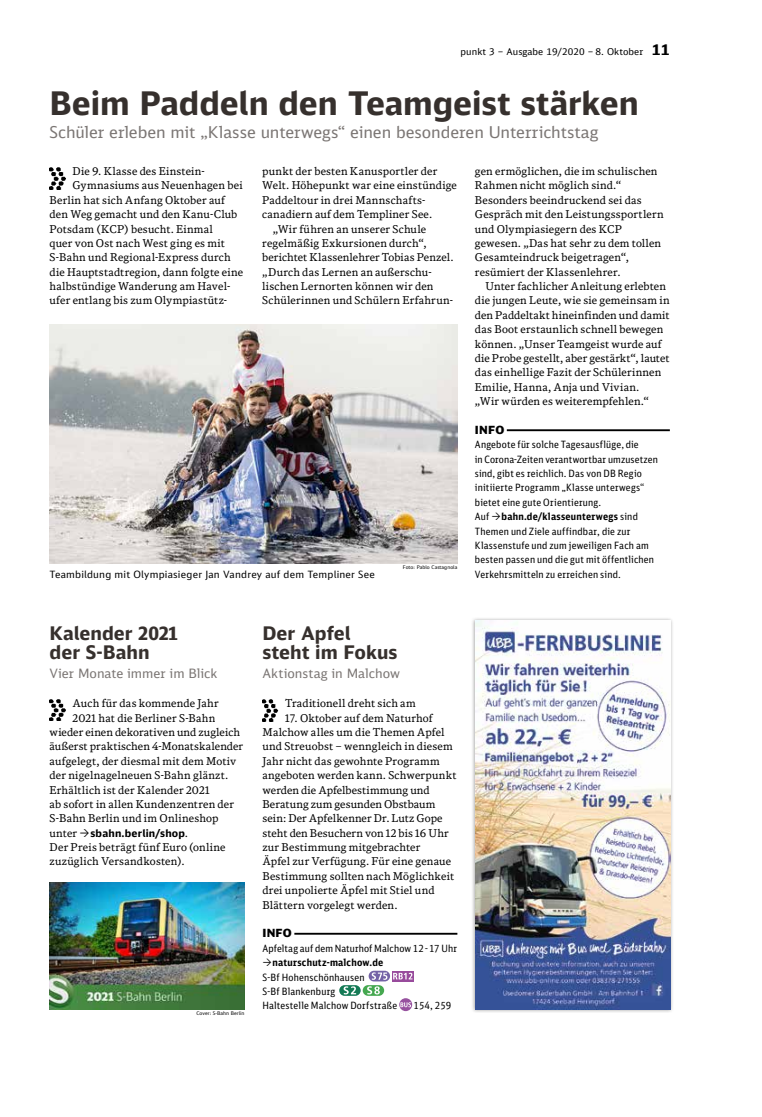
<style>
.page{position:relative;width:762px;height:1117px;background:#fff}
.page>*{position:absolute;margin:0;border:0;box-sizing:border-box;transform-origin:0 0}
.t1{font:700 32.5px "DB Sans Alternate";letter-spacing:-.005em;color:#36302d}
.t2{font:700 18.75px/19.4px "DB Sans Alternate";color:#36302d}
.t3{font:16.25px "DB Sans";letter-spacing:-.005em;color:#7b7674}
.t4{font:12.88px "DB Sans";color:#7b7674}
.t5{font:900 11.25px "DB Sans Alternate";letter-spacing:.02em;color:#000}
.t6{font:10.75px/14.4px "DB News";letter-spacing:.015em;color:#000}
.t7{font:700 10.38px "DB Sans Alternate";letter-spacing:.015em;color:#000}
.t8{font:10px/14.4px "DB Sans Cond";letter-spacing:.02em;color:#000}
.t9{font:10px "DB Sans Alternate";letter-spacing:.02em;color:#000}
.t10{font:700 10px "DB Sans Cond";letter-spacing:.025em;color:#000}
.t11{font:9.38px "DB Sans";letter-spacing:.01em;color:#000}
.t12{font:5px "DB Sans Alternate";letter-spacing:.01em;color:#000}
.s1{font-weight:700;font-size:15px}
.s2{font-weight:700}
.s3{font-family:"DB News";font-weight:400;font-size:10.75px}
</style>
<div class="page">
<img style="left:50px;top:882px;width:194px;height:127px">
<img style="left:50px;top:699px;width:15px;height:21px">
<div style="left:471px;top:617px;width:203px;height:395px;background:#000;opacity:.35"></div>
<img style="left:475px;top:620px;width:195px;height:389px">
<hr style="left:507px;top:429px;width:163px;height:2px;background:#000">
<img style="left:50px;top:167px;width:15px;height:22px">
<img style="left:50px;top:324px;width:407px;height:239px">
<img style="left:262px;top:699px;width:16px;height:22px">
<hr style="left:294px;top:932px;width:163px;height:2px;background:#000">
<svg style="left:369px;top:970px;width:21px;height:11px"></svg>
<svg style="left:372px;top:972px;width:15px;height:7px"></svg>
<svg style="left:392px;top:971px;width:21px;height:10px"></svg>
<svg style="left:393px;top:972px;width:19px;height:7px"></svg>
<svg style="left:339px;top:984px;width:22px;height:11px"></svg>
<svg style="left:344px;top:986px;width:12px;height:8px"></svg>
<svg style="left:363px;top:984px;width:21px;height:11px"></svg>
<svg style="left:367px;top:986px;width:13px;height:8px"></svg>
<svg style="left:399px;top:997px;width:13px;height:13px"></svg>
<svg style="left:400px;top:1002px;width:11px;height:4px"></svg>
<p class="t11" style="left:460px;top:46px;width:211px">punkt 3 – Ausgabe 19/2020 – 8. Oktober <span class="s1">11</span></p>
<p class="t1" style="left:50px;top:83px;width:590px">Beim Paddeln den Teamgeist stärken</p>
<p class="t3" style="left:50px;top:122px;width:550px">Schüler erleben mit „Klasse unterwegs“ einen besonderen Unterrichtstag</p>
<p class="t6" style="left:72px;top:164px;width:134px">Die 9. Klasse des Einstein-</p>
<p class="t6" style="left:72px;top:178px;width:172px">Gymnasiums aus Neuenhagen bei</p>
<p class="t6" style="left:50px;top:192px;width:177px">Berlin hat sich Anfang Oktober auf</p>
<p class="t6" style="left:50px;top:207px;width:189px">den Weg gemacht und den Kanu-Club</p>
<p class="t6" style="left:50px;top:221px;width:165px">Potsdam (KCP) besucht. Einmal</p>
<p class="t6" style="left:50px;top:236px;width:177px">quer von Ost nach West ging es mit</p>
<p class="t6" style="left:50px;top:250px;width:183px">S-Bahn und Regional-Express durch</p>
<p class="t6" style="left:50px;top:264px;width:195px">die Hauptstadtregion, dann folgte eine</p>
<p class="t6" style="left:50px;top:279px;width:182px">halbstündige Wanderung am Havel-</p>
<p class="t6" style="left:50px;top:293px;width:179px">ufer entlang bis zum Olympiastütz-</p>
<p class="t6" style="left:262px;top:164px;width:177px">punkt der besten Kanusportler der</p>
<p class="t6" style="left:262px;top:178px;width:196px">Welt. Höhepunkt war eine einstündige</p>
<p class="t6" style="left:262px;top:192px;width:165px">Paddeltour in drei Mannschafts-</p>
<p class="t6" style="left:262px;top:207px;width:172px">canadiern auf dem Templiner See.</p>
<p class="t6" style="left:273px;top:221px;width:155px">„Wir führen an unserer Schule</p>
<p class="t6" style="left:262px;top:236px;width:166px">regelmäßig Exkursionen durch“,</p>
<p class="t6" style="left:262px;top:250px;width:193px">berichtet Klassenlehrer Tobias Penzel.</p>
<p class="t6" style="left:262px;top:264px;width:171px">„Durch das Lernen an außerschu-</p>
<p class="t6" style="left:262px;top:279px;width:173px">lischen Lernorten können wir den</p>
<p class="t6" style="left:262px;top:293px;width:192px">Schülerinnen und Schülern Erfahrun-</p>
<p class="t6" style="left:475px;top:164px;width:184px">gen ermöglichen, die im schulischen</p>
<p class="t6" style="left:475px;top:178px;width:148px">Rahmen nicht möglich sind.“</p>
<p class="t6" style="left:475px;top:192px;width:168px">Besonders beeindruckend sei das</p>
<p class="t6" style="left:475px;top:207px;width:190px">Gespräch mit den Leistungssportlern</p>
<p class="t6" style="left:475px;top:221px;width:149px">und Olympiasiegern des KCP</p>
<p class="t6" style="left:475px;top:236px;width:188px">gewesen. „Das hat sehr zu dem tollen</p>
<p class="t6" style="left:475px;top:250px;width:156px">Gesamteindruck beigetragen“,</p>
<p class="t6" style="left:475px;top:264px;width:147px">resümiert der Klassenlehrer.</p>
<p class="t6" style="left:485px;top:279px;width:182px">Unter fachlicher Anleitung erlebten</p>
<p class="t6" style="left:475px;top:293px;width:196px">die jungen Leute, wie sie gemeinsam in</p>
<p class="t6" style="left:475px;top:307px;width:196px">den Paddeltakt hineinfinden und damit</p>
<p class="t6" style="left:475px;top:322px;width:190px">das Boot erstaunlich schnell bewegen</p>
<p class="t6" style="left:475px;top:336px;width:188px">können. „Unser Teamgeist wurde auf</p>
<p class="t6" style="left:475px;top:350px;width:196px">die Probe gestellt, aber gestärkt“, lautet</p>
<p class="t6" style="left:475px;top:365px;width:188px">das einhellige Fazit der Schülerinnen</p>
<p class="t6" style="left:475px;top:379px;width:166px">Emilie, Hanna, Anja und Vivian.</p>
<p class="t6" style="left:475px;top:394px;width:176px">„Wir würden es weiterempfehlen.“</p>
<p class="t5" style="left:475px;top:422px;width:31px">INFO</p>
<p class="t8" style="left:475px;top:437px;width:184px">Angebote für solche Tagesausflüge, die<br>in Corona-Zeiten verantwortbar umzusetzen sind, gibt es reichlich. Das von DB Regio initiierte Programm „Klasse unterwegs“ bietet eine gute Orientierung.<br>Auf <span class="s2">bahn.de/klasseunterwegs</span> sind Themen und Ziele auffindbar, die zur Klassenstufe und zum jeweiligen Fach am besten passen und die gut mit öffentlichen</p>
<p class="t12" style="left:403px;top:563px;width:56px">Foto: Pablo Castagnola</p>
<p class="t9" style="left:50px;top:568px;width:327px">Teambildung mit Olympiasieger Jan Vandrey auf dem Templiner See</p>
<p class="t8" style="left:475px;top:566px;width:147px">Verkehrsmitteln zu erreichen sind.</p>
<p class="t2" style="left:50px;top:622px;width:129px">Kalender 2021 der S-Bahn</p>
<p class="t4" style="left:50px;top:665px;width:169px">Vier Monate immer im Blick</p>
<p class="t6" style="left:72px;top:696px;width:148px">Auch für das kommende Jahr</p>
<p class="t6" style="left:72px;top:710px;width:144px">2021 hat die Berliner S-Bahn</p>
<p class="t6" style="left:50px;top:724px;width:192px">wieder einen dekorativen und zugleich</p>
<p class="t6" style="left:50px;top:739px;width:195px">äußerst praktischen 4-Monatskalender</p>
<p class="t6" style="left:50px;top:753px;width:188px">aufgelegt, der diesmal mit dem Motiv</p>
<p class="t6" style="left:50px;top:767px;width:180px">der nigelnagelneuen S-Bahn glänzt.</p>
<p class="t6" style="left:50px;top:782px;width:162px">Erhältlich ist der Kalender 2021</p>
<p class="t6" style="left:50px;top:796px;width:186px">ab sofort in allen Kundenzentren der</p>
<p class="t6" style="left:50px;top:811px;width:170px">S-Bahn Berlin und im Onlineshop</p>
<p class="t7" style="left:50px;top:826px;width:140px"><span class="s3">unter</span> sbahn.berlin/shop<span class="s3">.</span></p>
<p class="t6" style="left:50px;top:839px;width:177px">Der Preis beträgt fünf Euro (online zuzüglich Versandkosten).</p>
<p class="t12" style="left:196px;top:1009px;width:50px">Cover: S-Bahn Berlin</p>
<p class="t2" style="left:262px;top:622px;width:137px">Der Apfel steht im Fokus</p>
<p class="t4" style="left:262px;top:665px;width:139px">Aktionstag in Malchow</p>
<p class="t6" style="left:285px;top:696px;width:132px">Traditionell dreht sich am</p>
<p class="t6" style="left:262px;top:710px;width:196px;text-indent:23px">17. Oktober auf dem Naturhof Malchow alles um die Themen Apfel und Streuobst – wenngleich in diesem Jahr nicht das gewohnte Programm angeboten werden kann. Schwerpunkt werden die Apfelbestimmung und Beratung zum gesunden Obstbaum sein: Der Apfelkenner Dr. Lutz Gope steht den Besuchern von 12 bis 16 Uhr zur Bestimmung mitgebrachter<br>Äpfel zur Verfügung. Für eine genaue Bestimmung sollten nach Möglichkeit drei unpolierte Äpfel mit Stiel und Blättern vorgelegt werden.</p>
<p class="t5" style="left:262px;top:925px;width:31px">INFO</p>
<p class="t8" style="left:262px;top:940px;width:196px">Apfeltag auf dem Naturhof Malchow 12-17 Uhr</p>
<p class="t10" style="left:273px;top:956px;width:112px">naturschutz-malchow.de</p>
<p class="t8" style="left:262px;top:969px;width:104px">S-Bf Hohenschönhausen</p>
<p class="t8" style="left:262px;top:983px;width:74px">S-Bf Blankenburg</p>
<p class="t8" style="left:262px;top:998px;width:136px">Haltestelle Malchow Dorfstraße</p>
<p class="t8" style="left:414px;top:998px;width:39px">154, 259</p>
</div>
